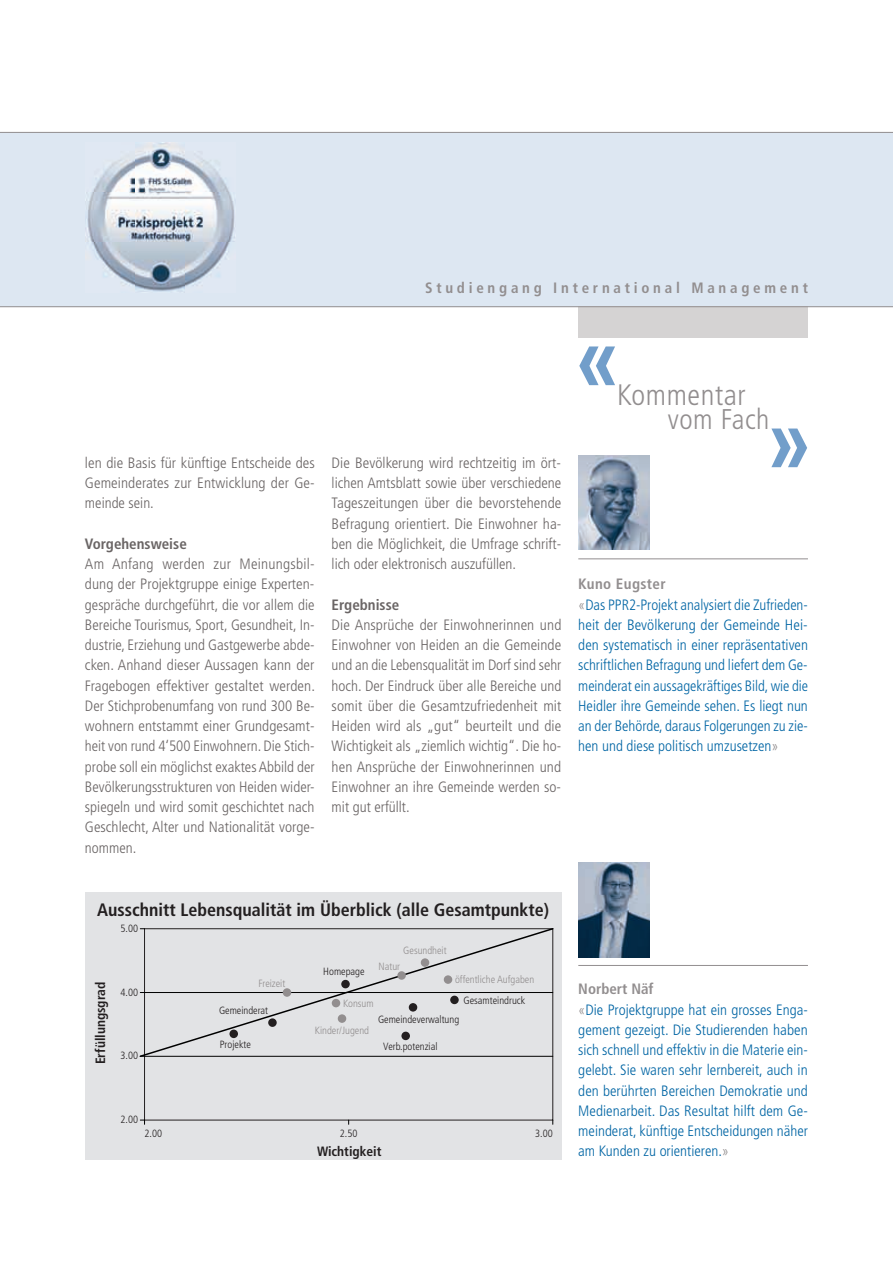
<style>
.page{position:relative;width:893px;height:1263px;background:#fff}
.page>*{position:absolute;margin:0;border:0;box-sizing:border-box;transform-origin:0 0}
.t1{font:700 condensed 93.45px "Frutiger";color:#729eca}
.t2{font:300 condensed 29.55px "Frutiger";letter-spacing:.02em;color:#928e8f}
.t3{font:300 condensed 28.5px "Frutiger";letter-spacing:.02em;color:#928e8f}
.t4{font:700 condensed 18px "Frutiger";color:#231f20}
.t5{font:300 condensed 15px/20.2px "Frutiger";color:#6a6565;text-align:justify}
.t6{font:300 condensed 15px/20.2px "Frutiger";color:#0065a4}
.t7{font:700 condensed 15px "Frutiger";letter-spacing:.25em;color:#928e8f}
.t8{font:700 condensed 15px "Frutiger";color:#6a6565}
.t9{font:700 condensed 13.5px "Frutiger";color:#231f20}
.t10{font:300 condensed 10.5px "Frutiger";color:#231f20}
.t11{font:300 condensed 10.5px "Frutiger";color:#928e8f}
.s1{font-weight:700;color:#928e8f}
.s2{color:#928e8f}
</style>
<div class="page">
<div style="left:0;top:132px;width:893px;height:174px;background:#dde7f2"></div>
<div style="left:578px;top:306px;width:230px;height:32px;background:#d5d3d3"></div>
<hr style="left:578px;top:965px;width:230px;height:1px;background:#928e8f">
<hr style="left:0;top:132px;width:893px;height:1px;background:#928e8f">
<hr style="left:0;top:306px;width:893px;height:1px;background:#928e8f">
<hr style="left:578px;top:558px;width:230px;height:1px;background:#928e8f">
<img style="left:578px;top:862px;width:71px;height:95px">
<img style="left:85px;top:143px;width:150px;height:149px">
<div style="left:85px;top:892px;width:476px;height:268px;background:#e2e3e5"></div>
<svg style="left:139px;top:928px;width:415px;height:130px"></svg>
<div style="left:283px;top:988px;width:8px;height:9px;background:#928e8f;border-radius:50%"></div>
<div style="left:397px;top:971px;width:9px;height:9px;background:#928e8f;border-radius:50%"></div>
<div style="left:421px;top:958px;width:8px;height:9px;background:#928e8f;border-radius:50%"></div>
<div style="left:444px;top:975px;width:8px;height:9px;background:#928e8f;border-radius:50%"></div>
<div style="left:332px;top:999px;width:8px;height:8px;background:#928e8f;border-radius:50%"></div>
<div style="left:338px;top:1014px;width:8px;height:9px;background:#928e8f;border-radius:50%"></div>
<div style="left:229px;top:1030px;width:9px;height:8px;background:#231f20;border-radius:50%"></div>
<div style="left:268px;top:1018px;width:9px;height:9px;background:#231f20;border-radius:50%"></div>
<div style="left:341px;top:980px;width:9px;height:8px;background:#231f20;border-radius:50%"></div>
<div style="left:409px;top:1003px;width:8px;height:9px;background:#231f20;border-radius:50%"></div>
<div style="left:401px;top:1032px;width:9px;height:8px;background:#231f20;border-radius:50%"></div>
<div style="left:450px;top:996px;width:9px;height:8px;background:#231f20;border-radius:50%"></div>
<img style="left:578px;top:455px;width:72px;height:95px">
<p class="t7" style="left:425px;top:282px;width:384px">Studiengang International Management</p>
<p class="t5" style="left:85px;top:454px;width:231px">len die Basis für künftige Entscheide des Gemeinderates zur Entwicklung der Ge&shy;meinde sein.</p>
<p class="t8" style="left:85px;top:538px;width:103px">Vorgehensweise</p>
<p class="t5" style="left:85px;top:555px;width:232px">Am Anfang werden zur Meinungsbil&shy;dung der Projektgruppe einige Experten&shy;gespräche durchgeführt, die vor allem die Bereiche Tourismus, Sport, Gesundheit, In&shy;dustrie, Erziehung und Gastgewerbe abde&shy;cken. Anhand dieser Aussagen kann der Fragebogen effektiver gestaltet werden.<br>Der Stichprobenumfang von rund 300 Be&shy;wohnern entstammt einer Grundgesamt&shy;heit von rund 4‘500 Einwohnern. Die Stich&shy;probe soll ein möglichst exaktes Abbild der Bevölkerungsstrukturen von Heiden wider&shy;spiegeln und wird somit geschichtet nach Geschlecht, Alter und Nationalität vorge&shy;nommen.</p>
<p class="t5" style="left:332px;top:454px;width:231px">Die Bevölkerung wird rechtzeitig im ört&shy;lichen Amtsblatt sowie über verschiedene Tageszeitungen über die bevorstehende Befragung orientiert. Die Einwohner ha&shy;ben die Möglichkeit, die Umfrage schrift&shy;lich oder elektronisch auszufüllen.</p>
<p class="t8" style="left:332px;top:598px;width:69px">Ergebnisse</p>
<p class="t5" style="left:332px;top:616px;width:231px">Die Ansprüche der Einwohnerinnen und Einwohner von Heiden an die Gemeinde und an die Lebensqualität im Dorf sind sehr hoch. Der Eindruck über alle Bereiche und somit über die Gesamtzufriedenheit mit Heiden wird als „gut“ beurteilt und die Wichtigkeit als „ziemlich wichtig“. Die ho&shy;hen Ansprüche der Einwohnerinnen und Einwohner an ihre Gemeinde werden so&shy;mit gut erfüllt.</p>
<h1 class="t1" style="left:573px;top:320px;width:50px">«</h1>
<h2 class="t2" style="left:617px;top:383px;width:130px">Kommentar</h2>
<h3 class="t3" style="left:668px;top:407px;width:103px">vom Fach</h3>
<h1 class="t1" style="left:764px;top:402px;width:50px">»</h1>
<p class="t6" style="left:578px;top:575px;width:231px"><span class="s1">Kuno Eugster<br></span><span class="s2">«</span>Das PPR2-Projekt analysiert die Zufrieden&shy;heit der Bevölkerung der Gemeinde Hei&shy;den systematisch in einer repräsentativen schriftlichen Befragung und liefert dem Ge&shy;meinderat ein aussagekräftiges Bild, wie die Heidler ihre Gemeinde sehen. Es liegt nun an der Behörde, daraus Folgerungen zu zie&shy;hen und diese politisch umzusetzen<span class="s2">»</span></p>
<p class="t4" style="left:97px;top:903px;width:453px">Ausschnitt Lebensqualität im Überblick (alle Gesamtpunkte)</p>
<p class="t10" style="left:120px;top:924px;width:19px">5.00</p>
<p class="t9" style="left:95px;top:1064px;width:84px;rotate:-90deg">Erfüllungsgrad</p>
<p class="t10" style="left:120px;top:988px;width:19px">4.00</p>
<p class="t10" style="left:120px;top:1052px;width:19px">3.00</p>
<p class="t11" style="left:258px;top:979px;width:28px">Freizeit</p>
<p class="t10" style="left:219px;top:1006px;width:51px">Gemeinderat</p>
<p class="t10" style="left:220px;top:1040px;width:33px">Projekte</p>
<p class="t10" style="left:323px;top:968px;width:43px">Homepage</p>
<p class="t11" style="left:403px;top:947px;width:45px">Gesundheit</p>
<p class="t11" style="left:378px;top:962px;width:23px">Natur</p>
<p class="t11" style="left:455px;top:975px;width:81px">öffentliche Aufgaben</p>
<p class="t10" style="left:463px;top:996px;width:63px">Gesamteindruck</p>
<p class="t11" style="left:343px;top:999px;width:32px">Konsum</p>
<p class="t11" style="left:315px;top:1026px;width:56px">Kinder/Jugend</p>
<p class="t10" style="left:378px;top:1015px;width:83px">Gemeindeverwaltung</p>
<p class="t10" style="left:383px;top:1043px;width:56px">Verb.potenzial</p>
<p class="t10" style="left:120px;top:1115px;width:19px">2.00</p>
<p class="t10" style="left:145px;top:1129px;width:19px">2.00</p>
<p class="t10" style="left:340px;top:1129px;width:19px">2.50</p>
<p class="t10" style="left:535px;top:1129px;width:19px">3.00</p>
<p class="t9" style="left:317px;top:1146px;width:66px">Wichtigkeit</p>
<p class="t6" style="left:578px;top:980px;width:231px"><span class="s1">Norbert Näf<br></span><span class="s2">«</span>Die Projektgruppe hat ein grosses Enga&shy;gement gezeigt. Die Studierenden haben sich schnell und effektiv in die Materie ein&shy;gelebt. Sie waren sehr lernbereit, auch in den berührten Bereichen Demokratie und Medienarbeit. Das Resultat hilft dem Ge&shy;meinderat, künftige Entscheidungen näher am Kunden zu orientieren.<span class="s2">»</span></p>
</div>
